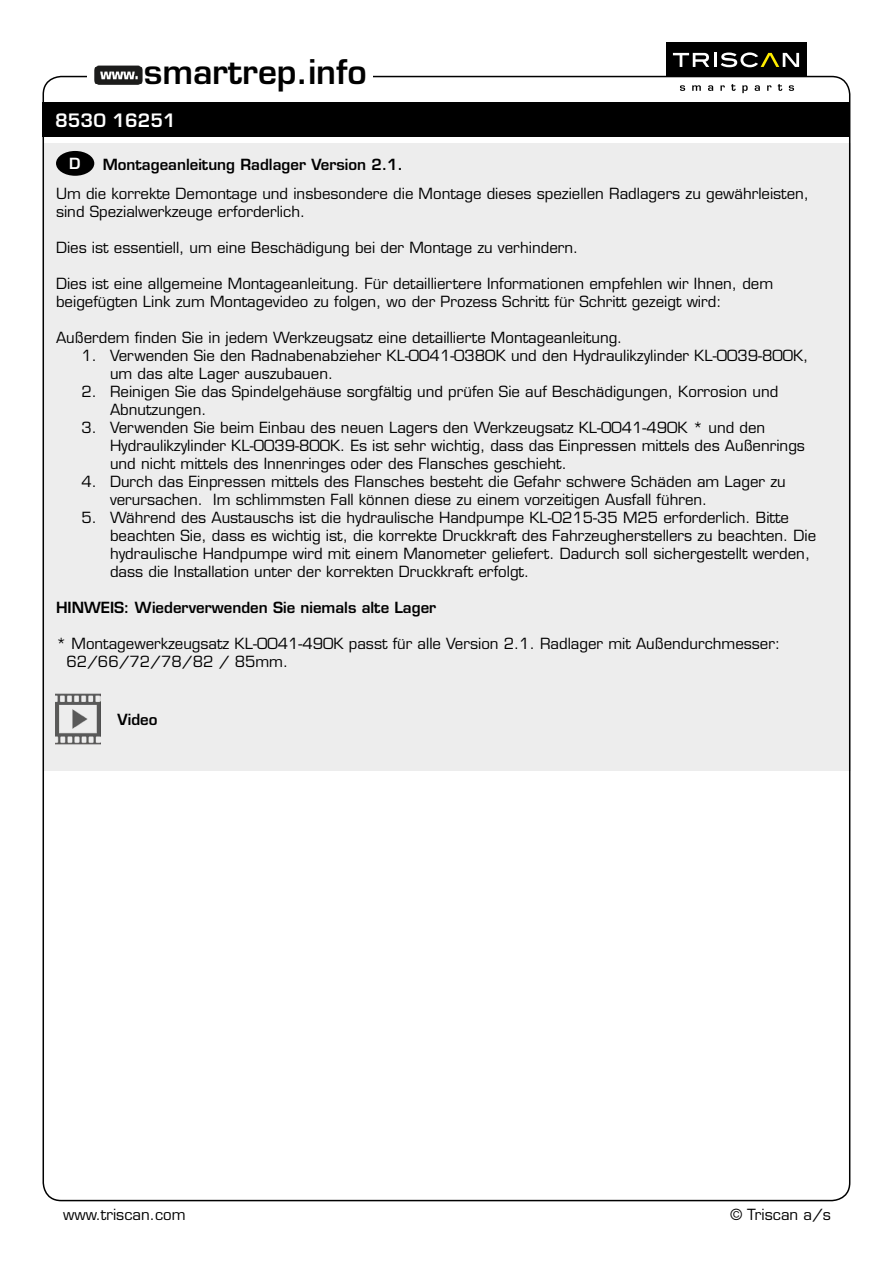
<style>
.page{position:relative;width:893px;height:1263px;background:#fff}
.page>*{position:absolute;margin:0;border:0;box-sizing:border-box;transform-origin:0 0}
.t1{font:600 33.15px "Eurostile LT Std";color:#000}
.t2{font:600 18px "Eurostile LT Std";color:#fff}
.t3{font:15px/18px "Eurostile LT Std";color:#000}
.t4{font:600 15px "Eurostile LT Std";color:#000}
.t5{font:600 15px "Eurostile LT Std";color:#fff}
</style>
<div class="page">
<div style="left:43px;top:103px;width:807px;height:34px;background:#000"></div>
<div style="left:44px;top:144px;width:806px;height:627px;background:#ededed"></div>
<div style="left:56px;top:151px;width:38px;height:25px;background:#000;border-radius:50%"></div>
<img style="left:55px;top:693px;width:46px;height:52px">
<div style="left:666px;top:43px;width:140px;height:34px;background:#000"></div>
<svg style="left:673px;top:53px;width:36px;height:14px"></svg>
<hr style="left:714px;top:53px;width:3px;height:14px;background:#fff">
<svg style="left:721px;top:52px;width:78px;height:15px"></svg>
<svg style="left:680px;top:85px;width:5px;height:6px"></svg>
<svg style="left:692px;top:85px;width:9px;height:6px"></svg>
<svg style="left:708px;top:85px;width:5px;height:6px"></svg>
<svg style="left:720px;top:85px;width:5px;height:6px"></svg>
<svg style="left:731px;top:84px;width:5px;height:7px"></svg>
<svg style="left:742px;top:85px;width:6px;height:8px"></svg>
<svg style="left:755px;top:85px;width:5px;height:6px"></svg>
<svg style="left:767px;top:85px;width:4px;height:6px"></svg>
<svg style="left:778px;top:84px;width:4px;height:7px"></svg>
<svg style="left:789px;top:85px;width:5px;height:6px"></svg>
<img style="left:94px;top:65px;width:49px;height:20px">
<h1 class="t1" style="left:144px;top:51px;width:224px">smartrep.info</h1>
<p class="t2" style="left:55px;top:109px;width:122px">8530 16251</p>
<p class="t5" style="left:69px;top:154px;width:13px">D</p>
<p class="t4" style="left:103px;top:155px;width:302px">Montageanleitung Radlager Version 2.1.</p>
<p class="t3" style="left:56px;top:185px;width:755px">Um die korrekte Demontage und insbesondere die Montage dieses speziellen Radlagers zu gewährleisten, sind Spezialwerkzeuge erforderlich.</p>
<p class="t3" style="left:56px;top:239px;width:524px">Dies ist essentiell, um eine Beschädigung bei der Montage zu verhindern.</p>
<p class="t3" style="left:56px;top:275px;width:719px">Dies ist eine allgemeine Montageanleitung. Für detailliertere Informationen empfehlen wir Ihnen, dem beigefügten Link zum Montagevideo zu folgen, wo der Prozess Schritt für Schritt gezeigt wird:</p>
<p class="t3" style="left:56px;top:329px;width:568px">Außerdem finden Sie in jedem Werkzeugsatz eine detaillierte Montageanleitung.</p>
<p class="t3" style="left:110px;top:347px;width:700px;text-indent:-28px">1. Verwenden Sie den Radnabenabzieher KL-0041-0380K und den Hydraulikzylinder KL-0039-800K, um das alte Lager auszubauen.</p>
<p class="t3" style="left:110px;top:383px;width:670px;text-indent:-28px">2. Reinigen Sie das Spindelgehäuse sorgfältig und prüfen Sie auf Beschädigungen, Korrosion und<br>Abnutzungen.</p>
<p class="t3" style="left:110px;top:419px;width:696px;text-indent:-28px">3. Verwenden Sie beim Einbau des neuen Lagers den Werkzeugsatz KL-0041-490K * und den<br>Hydraulikzylinder KL-0039-800K. Es ist sehr wichtig, dass das Einpressen mittels des Außenrings und nicht mittels des Innenringes oder des Flansches geschieht.</p>
<p class="t3" style="left:110px;top:473px;width:677px;text-indent:-28px">4. Durch das Einpressen mittels des Flansches besteht die Gefahr schwere Schäden am Lager zu verursachen. Im schlimmsten Fall können diese zu einem vorzeitigen Ausfall führen.</p>
<p class="t3" style="left:110px;top:509px;width:708px;text-indent:-28px">5. Während des Austauschs ist die hydraulische Handpumpe KL-0215-35 M25 erforderlich. Bitte beachten Sie, dass es wichtig ist, die korrekte Druckkraft des Fahrzeugherstellers zu beachten. Die hydraulische Handpumpe wird mit einem Manometer geliefert. Dadurch soll sichergestellt werden, dass die Installation unter der korrekten Druckkraft erfolgt.</p>
<p class="t4" style="left:56px;top:598px;width:382px">HINWEIS: Wiederverwenden Sie niemals alte Lager</p>
<p class="t3" style="left:66px;top:635px;width:715px;text-indent:-10px">* Montagewerkzeugsatz KL-0041-490K passt für alle Version 2.1. Radlager mit Außendurchmesser:<br>62/66/72/78/82 / 85mm.</p>
<p class="t4" style="left:117px;top:710px;width:42px">Video</p>
<p class="t3" style="left:63px;top:1206px;width:124px">www.triscan.com</p>
<p class="t3" style="left:730px;top:1206px;width:102px">© Triscan a/s</p>
</div>
